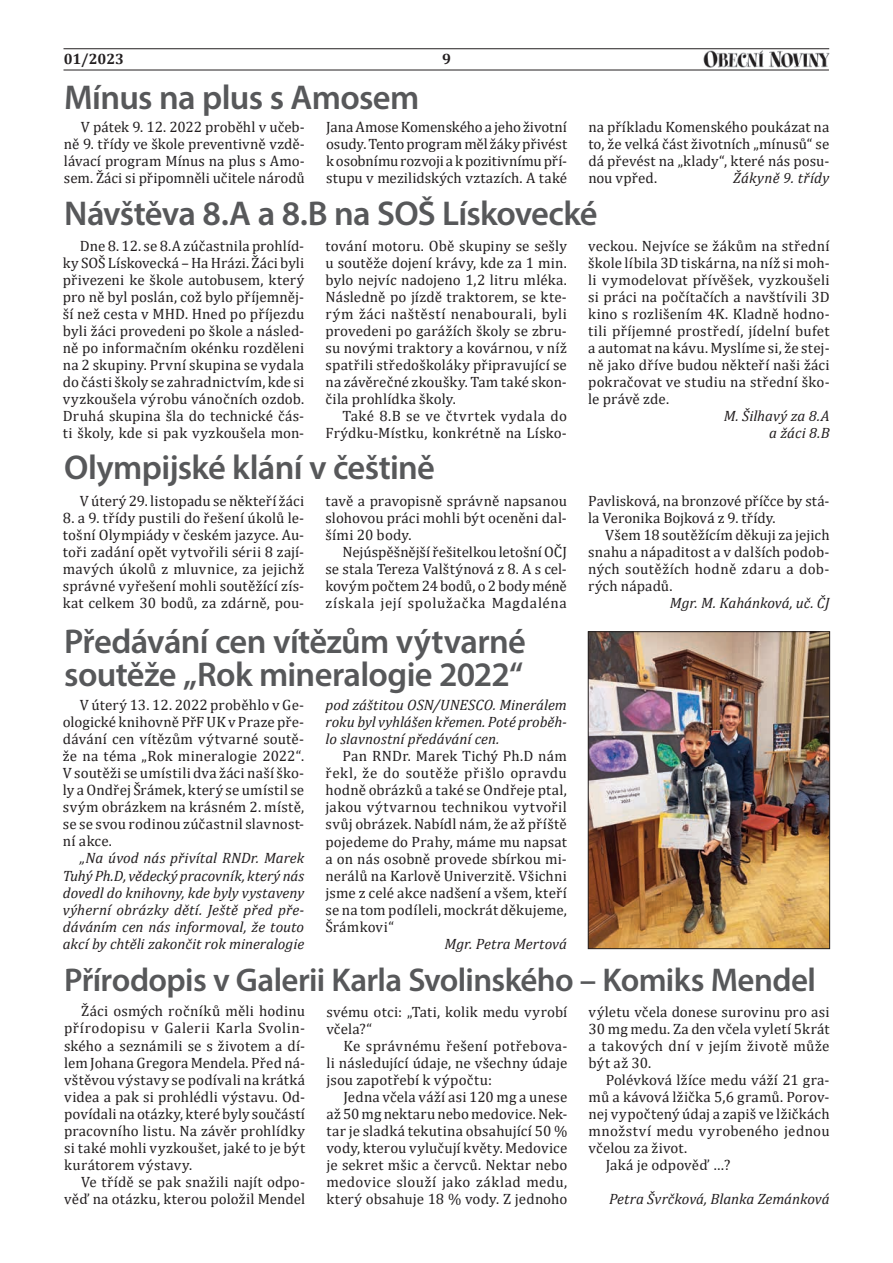
<style>
.page{position:relative;width:893px;height:1263px;background:#fff}
.page>*{position:absolute;margin:0;border:0;box-sizing:border-box;transform-origin:0 0}
.t1{font:600 34.5px/33px "Myriad Pro";letter-spacing:-.02em;color:#57585a}
.t2{font:600 33px "Myriad Pro";letter-spacing:-.02em;color:#57585a}
.t3{font:15px/17px "Cambria";letter-spacing:.01em;color:#231f20;text-align:justify}
.t4{font:italic 15px/17px "Cambria";color:#231f20;text-align:justify}
.t5{font:italic 15px "Cambria";letter-spacing:.02em;color:#231f20}
.t6{font:700 15px "Cambria";letter-spacing:-.005em;color:#231f20}
</style>
<div class="page">
<hr style="left:64px;top:48px;width:765px;height:1px;background:#231f20">
<hr style="left:64px;top:70px;width:765px;height:1px;background:#231f20">
<img style="left:703px;top:50px;width:126px;height:18px">
<img style="left:590px;top:633px;width:238px;height:314px">
<div style="left:588px;top:631px;width:242px;height:318px;border:1px solid #231f20"></div>
<p class="t6" style="left:64px;top:49px;width:62px">01/2023</p>
<p class="t6" style="left:442px;top:49px;width:10px">9</p>
<h1 class="t1" style="left:64px;top:80px;width:357px">Mínus na plus s Amosem</h1>
<p class="t3" style="left:64px;top:118px;width:242px;text-indent:17px">V pátek 9. 12. 2022 proběhl v učeb&shy;ně 9. třídy ve škole preventivně vzdě&shy;lávací program Mínus na plus s Amo&shy;sem. Žáci si připomněli učitele národů</p>
<p class="t3" style="left:326px;top:118px;width:242px">Jana Amose Komenského a jeho životní osudy. Tento program měl žáky přivést kosobnímu rozvoji akpozitivnímu pří&shy;stupu v mezilidských vztazích. A také</p>
<p class="t3" style="left:588px;top:118px;width:242px">na příkladu Komenského poukázat na to, že velká část životních „mínusů“ se dá převést na „klady“, které nás posu&shy;nou vpřed.</p>
<p class="t5" style="left:733px;top:167px;width:98px">Žákyně 9. třídy</p>
<h1 class="t1" style="left:64px;top:196px;width:535px">Návštěva 8.A a 8.B na SOŠ Lískovecké</h1>
<p class="t3" style="left:63px;top:237px;width:243px;text-indent:17px">Dne 8. 12. se 8.Azúčastnila prohlíd&shy;ky SOŠ Lískovecká – Ha Hrázi. Žáci byli přivezeni ke škole autobusem, který pro ně byl poslán, což bylo příjemněj&shy;ší než cesta v MHD. Hned po příjezdu byli žáci provedeni po škole a násled&shy;ně po informačním okénku rozděleni na 2 skupiny. První skupina se vydala do části školy se zahradnictvím, kde si vyzkoušela výrobu vánočních ozdob.<br>Druhá skupina šla do technické čás&shy;ti školy, kde si pak vyzkoušela mon-</p>
<p class="t3" style="left:326px;top:237px;width:243px">tování motoru. Obě skupiny se sešly u soutěže dojení krávy, kde za 1 min. bylo nejvíc nadojeno 1,2 litru mléka.<br>Následně po jízdě traktorem, se kte&shy;rým žáci naštěstí nenabourali, byli provedeni po garážích školy se zbru&shy;su novými traktory a kovárnou, v níž spatřili středoškoláky připravující se na závěrečné zkoušky. Tam také skon&shy;čila prohlídka školy.</p>
<p class="t3" style="left:326px;top:407px;width:243px;text-align:right">Také 8.B se ve čtvrtek vydala do<br>Frýdku-Místku, konkrétně na Lísko-</p>
<h1 class="t1" style="left:64px;top:450px;width:372px">Olympijské klání v češtině</h1>
<p class="t3" style="left:80px;top:492px;width:226px">V úterý 29. listopadu se někteří žáci</p>
<p class="t3" style="left:63px;top:509px;width:243px">8. a 9. třídy pustili do řešení úkolů le&shy;tošní Olympiády v českém jazyce. Au&shy;toři zadání opět vytvořili sérii 8 zají&shy;mavých úkolů z mluvnice, za jejichž správné vyřešení mohli soutěžící zís&shy;kat celkem 30 bodů, za zdárně, pou-</p>
<p class="t3" style="left:326px;top:492px;width:243px">tavě a pravopisně správně napsanou slohovou práci mohli být oceněni dal&shy;šími 20 body.</p>
<p class="t3" style="left:326px;top:543px;width:243px;text-indent:17px">Nejúspěšnější řešitelkou letošní OČJ se stala Tereza Valštýnová z 8. A s cel&shy;kovým počtem 24 bodů, o2 body méně získala její spolužačka Magdaléna</p>
<h1 class="t1" style="left:64px;top:624px;width:463px">Předávání cen vítězům výtvarné soutěže „Rok mineralogie 2022“</h1>
<p class="t3" style="left:63px;top:697px;width:243px;text-indent:17px">V úterý 13. 12. 2022 proběhlo v Ge&shy;ologické knihovně PřF UK v Praze pře&shy;dávání cen vítězům výtvarné soutě&shy;že na téma „Rok mineralogie 2022“.<br>V soutěži se umístili dva žáci naší ško&shy;ly aOndřej Šrámek, který se umístil se svým obrázkem na krásném 2. místě, se se svou rodinou zúčastnil slavnost&shy;ní akce.</p>
<p class="t4" style="left:63px;top:849px;width:243px;text-indent:17px">„Na úvod nás přivítal RNDr. Marek Tuhý Ph.D, vědecký pracovník, který nás dovedl do knihovny, kde byly vystaveny výherní obrázky dětí. Ještě před pře&shy;dáváním cen nás informoval, že touto akcí by chtěli zakončit rok mineralogie</p>
<p class="t4" style="left:325px;top:696px;width:243px">pod záštitou OSN/UNESCO. Minerálem roku byl vyhlášen křemen. Poté proběh&shy;lo slavnostní předávání cen.</p>
<p class="t3" style="left:325px;top:748px;width:243px;text-indent:17px">Pan RNDr. Marek Tichý Ph.D nám řekl, že do soutěže přišlo opravdu hodně obrázků a také se Ondřeje ptal, jakou výtvarnou technikou vytvořil svůj obrázek. Nabídl nám, že až příště pojedeme do Prahy, máme mu napsat a on nás osobně provede sbírkou mi&shy;nerálů na Karlově Univerzitě. Všichni jsme z celé akce nadšení a všem, kteří se na tom podíleli, mockrát děkujeme, Šrámkovi“</p>
<p class="t4" style="left:445px;top:934px;width:124px">Mgr. Petra Mertová</p>
<p class="t3" style="left:588px;top:237px;width:243px">veckou. Nejvíce se žákům na střední škole líbila 3D tiskárna, na níž si moh&shy;li vymodelovat přívěšek, vyzkoušeli si práci na počítačích a navštívili 3D kino s rozlišením 4K. Kladně hodno&shy;tili příjemné prostředí, jídelní bufet a automat na kávu. Myslíme si, že stej&shy;ně jako dříve budou někteří naši žáci pokračovat ve studiu na střední ško&shy;le právě zde.</p>
<p class="t4" style="left:724px;top:407px;width:107px;text-align:right">M. Šilhavý za 8.A a žáci 8.B</p>
<p class="t3" style="left:588px;top:492px;width:243px">Pavlisková, na bronzové příčce by stá&shy;la Veronika Bojková z 9. třídy.</p>
<p class="t3" style="left:588px;top:526px;width:243px;text-indent:17px">Všem 18 soutěžícím děkuji za jejich snahu a nápaditost a v dalších podob&shy;ných soutěžích hodně zdaru a dob&shy;rých nápadů.</p>
<p class="t4" style="left:670px;top:594px;width:161px">Mgr. M. Kahánková, uč. ČJ</p>
<h2 class="t2" style="left:64px;top:959px;width:753px">Přírodopis v Galerii Karla Svolinského – Komiks Mendel</h2>
<p class="t3" style="left:64px;top:1003px;width:242px;text-indent:17px">Žáci osmých ročníků měli hodinu přírodopisu v Galerii Karla Svolin&shy;ského a seznámili se s životem a dí&shy;lem Johana Gregora Mendela. Před ná&shy;vštěvou výstavy se podívali na krátká videa a pak si prohlédli výstavu. Od&shy;povídali na otázky, které byly součástí pracovního listu. Na závěr prohlídky si také mohli vyzkoušet, jaké to je být kurátorem výstavy.</p>
<p class="t3" style="left:64px;top:1173px;width:242px;text-align:right">Ve třídě se pak snažili najít odpo&shy;věď na otázku, kterou položil Mendel</p>
<p class="t3" style="left:326px;top:1003px;width:242px">svému otci: „Tati, kolik medu vyrobí včela?“</p>
<p class="t3" style="left:326px;top:1037px;width:242px;text-indent:17px">Ke správnému řešení potřebova&shy;li následující údaje, ne všechny údaje jsou zapotřebí k výpočtu:</p>
<p class="t3" style="left:326px;top:1088px;width:242px;text-indent:17px">Jedna včela váží asi 120 mg a unese až 50 mg nektaru nebo medovice. Nek&shy;tar je sladká tekutina obsahující 50 % vody, kterou vylučují květy. Medovice je sekret mšic a červců. Nektar nebo medovice slouží jako základ medu, který obsahuje 18 % vody. Z jednoho</p>
<p class="t3" style="left:589px;top:1003px;width:242px">výletu včela donese surovinu pro asi 30 mg medu. Za den včela vyletí 5krát a takových dní v jejím životě může být až 30.</p>
<p class="t3" style="left:606px;top:1071px;width:225px">Polévková lžíce medu váží 21 gra-</p>
<p class="t3" style="left:589px;top:1088px;width:242px">mů a kávová lžička 5,6 gramů. Porov-</p>
<p class="t3" style="left:589px;top:1105px;width:242px">nej vypočtený údaj a zapiš ve lžičkách</p>
<p class="t3" style="left:589px;top:1122px;width:242px">množství medu vyrobeného jednou</p>
<p class="t3" style="left:589px;top:1139px;width:100px">včelou za život.</p>
<p class="t3" style="left:606px;top:1156px;width:126px">Jaká je odpověď …?</p>
<p class="t4" style="left:609px;top:1189px;width:222px">Petra Švrčková, Blanka Zemánková</p>
</div>
